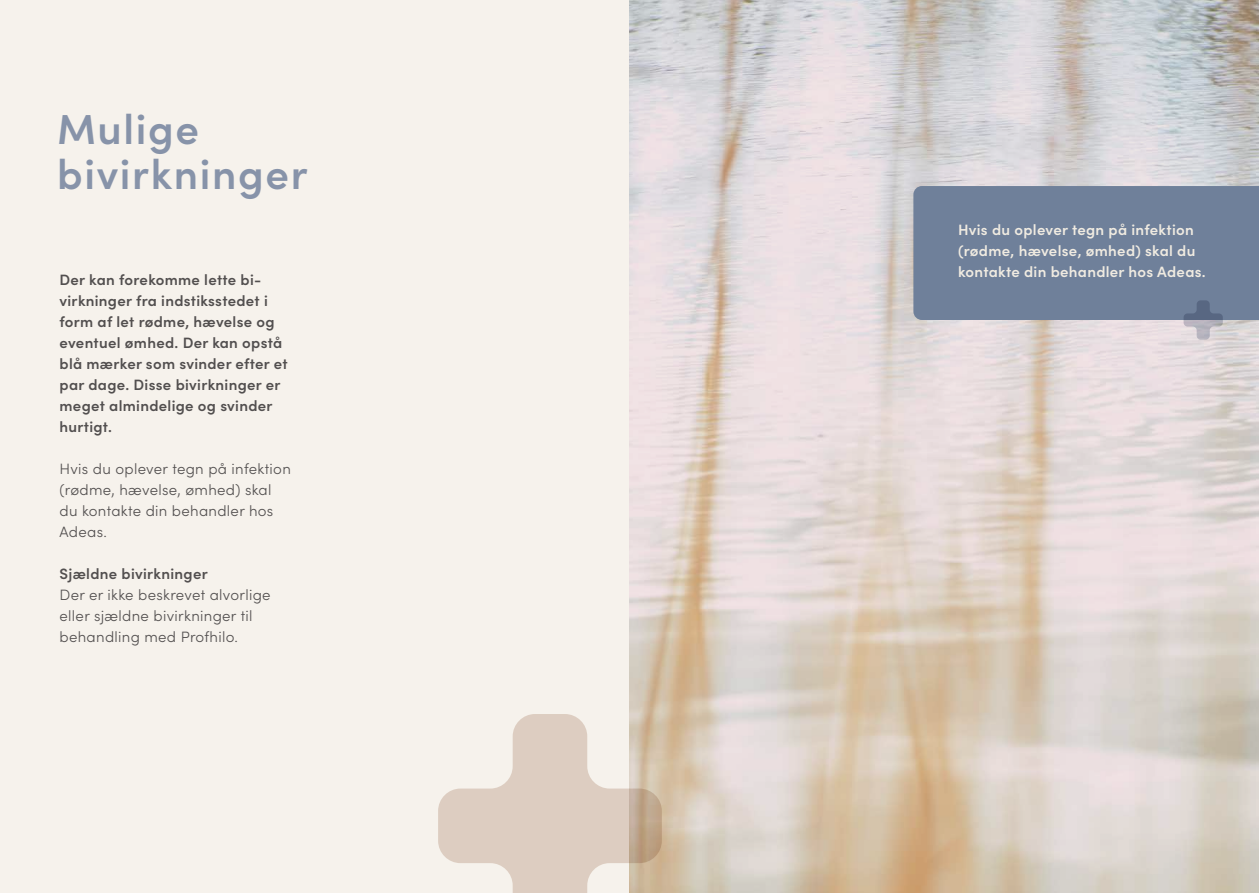
<style>
.page{position:relative;width:1259px;height:893px;background:#f6f2ec}
.page>*{position:absolute;margin:0;border:0;box-sizing:border-box;transform-origin:0 0}
.t1{font:600 42px/45px "Sofia Pro";letter-spacing:.04em;color:#8793a9}
.t2{font:600 15px/21px "Sofia Pro";letter-spacing:.02em;color:#524f4f}
.t3{font:300 15px/21px "Sofia Pro";letter-spacing:.02em;color:#524f4f}
.t4{font:600 15px/21px "Sofia Pro";letter-spacing:.02em;color:#f0ebe1}
</style>
<div class="page">
<img style="left:629px;top:0;width:630px;height:893px">
<svg style="left:438px;top:714px;width:224px;height:179px"></svg>
<div style="left:913px;top:186px;width:346px;height:134px;background:#6f809a"></div>
<svg style="left:1183px;top:300px;width:39px;height:40px;background:#969bac"></svg>
<h1 class="t1" style="left:57px;top:104px;width:252px">Mulige bivirkninger</h1>
<p class="t2" style="left:60px;top:269px;width:230px">Der kan forekomme lette bi&shy;virkninger fra indstiksstedet i form af let rødme, hævelse og eventuel ømhed. Der kan opstå blå mærker som svinder efter et par dage. Disse bivirkninger er meget almindelige og svinder hurtigt.</p>
<p class="t3" style="left:60px;top:458px;width:233px">Hvis du oplever tegn på infektion (rødme, hævelse, ømhed) skal du kontakte din behandler hos<br>Adeas.</p>
<p class="t2" style="left:60px;top:563px;width:150px">Sjældne bivirkninger</p>
<p class="t3" style="left:60px;top:584px;width:213px">Der er ikke beskrevet alvorlige eller sjældne bivirkninger til behandling med Profhilo.</p>
<p class="t4" style="left:958px;top:218px;width:249px">Hvis du oplever tegn på infektion (rødme, hævelse, ømhed) skal du kontakte din behandler hos Adeas.</p>
</div>
